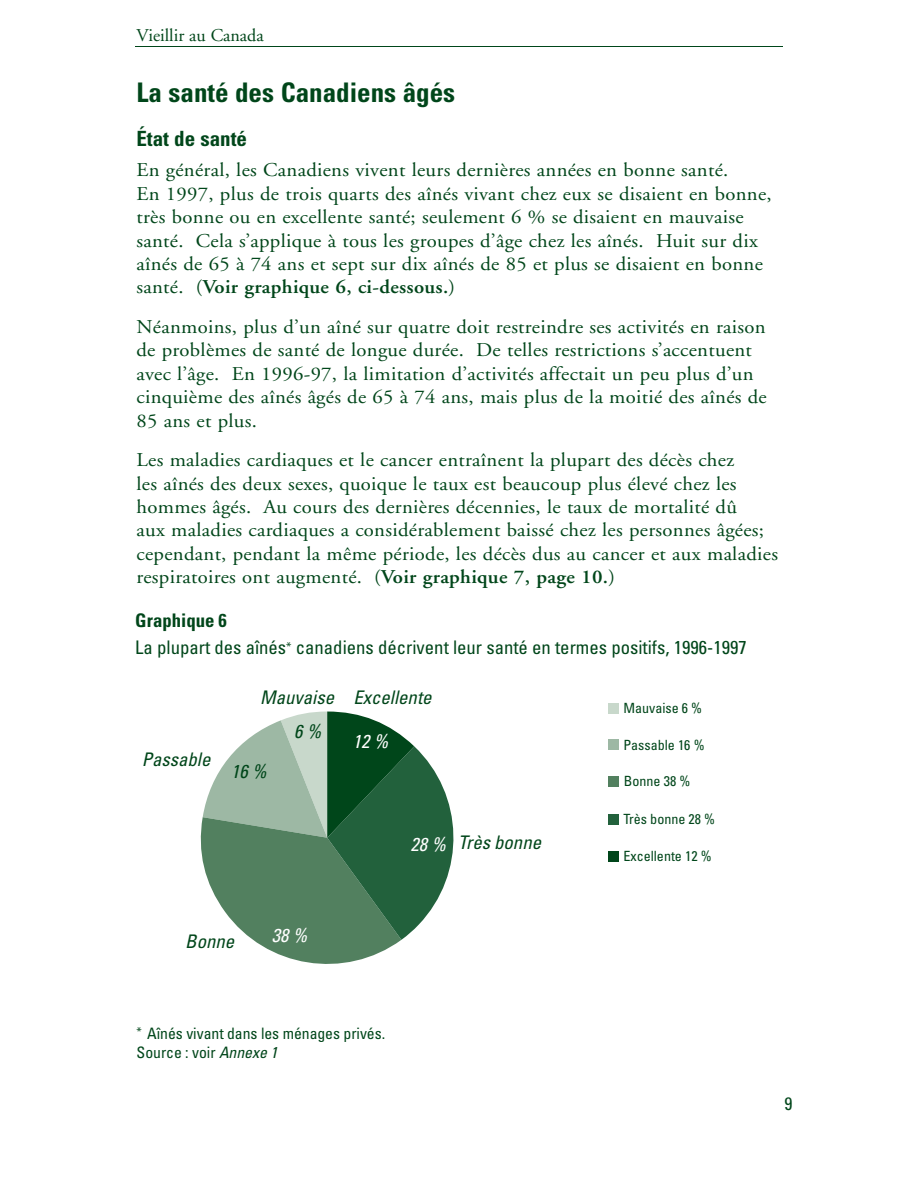
<style>
.page{position:relative;width:918px;height:1188px;background:#fff}
.page>*{position:absolute;margin:0;border:0;box-sizing:border-box;transform-origin:0 0}
.t1{font:700 condensed 27px "Univers";color:#00461a}
.t2{font:700 condensed 21px "Univers";color:#00461a}
.t3{font:19.5px/23.4px "Adobe Garamond";letter-spacing:.015em;color:#00461a;scale:1.06 1}
.t4{font:condensed 18.75px/27px "Univers";color:#00461a}
.t5{font:italic condensed 18.75px "Univers";color:#00461a}
.t6{font:italic condensed 18.75px "Univers";color:#fff}
.t7{font:18px "Adobe Garamond";color:#00461a}
.t8{font:condensed 18px "Univers";color:#00461a}
.t9{font:condensed 15.75px/19.5px "Univers";letter-spacing:-.005em;color:#00461a}
.t10{font:condensed 14.1px "Univers";color:#00461a}
.s1{font-weight:600}
.s2{font-weight:700}
.s3{font-style:italic}
</style>
<div class="page">
<hr style="left:135px;top:46px;width:648px;height:1px;background:#00461a">
<svg style="left:200px;top:712px;width:254px;height:252px"></svg>
<div style="left:608px;top:703px;width:10px;height:10px;background:#c8d8cb"></div>
<div style="left:608px;top:740px;width:10px;height:10px;background:#9db8a4"></div>
<div style="left:608px;top:777px;width:10px;height:10px;background:#52805f"></div>
<div style="left:608px;top:814px;width:10px;height:11px;background:#22613c"></div>
<div style="left:608px;top:851px;width:10px;height:10px;background:#00461a"></div>
<p class="t7" style="left:136px;top:29px;width:129px">Vieillir au Canada</p>
<h1 class="t1" style="left:136px;top:82px;width:320px">La santé des Canadiens âgés</h1>
<p class="t2" style="left:136px;top:131px;width:112px">État de santé</p>
<p class="t3" style="left:136px;top:160px;width:601px">En général, les Canadiens vivent leurs dernières années en bonne santé.<br>En 1997, plus de trois quarts des aînés vivant chez eux se disaient en bonne, très bonne ou en excellente santé; seulement 6 % se disaient en mauvaise santé. Cela s’applique à tous les groupes d’âge chez les aînés. Huit sur dix aînés de 65 à 74 ans et sept sur dix aînés de 85 et plus se disaient en bonne santé. (<span class="s1">Voir graphique 6, ci-dessous.</span>)</p>
<p class="t3" style="left:136px;top:317px;width:596px">Néanmoins, plus d’un aîné sur quatre doit restreindre ses activités en raison de problèmes de santé de longue durée. De telles restrictions s’accentuent avec l’âge. En 1996-97, la limitation d’activités affectait un peu plus d’un cinquième des aînés âgés de 65 à 74 ans, mais plus de la moitié des aînés de 85 ans et plus.</p>
<p class="t3" style="left:136px;top:450px;width:607px">Les maladies cardiaques et le cancer entraînent la plupart des décès chez<br>les aînés des deux sexes, quoique le taux est beaucoup plus élevé chez les hommes âgés. Au cours des dernières décennies, le taux de mortalité dû<br>aux maladies cardiaques a considérablement baissé chez les personnes âgées; cependant, pendant la même période, les décès dus au cancer et aux maladies respiratoires ont augmenté. (<span class="s1">Voir graphique 7, page 10.</span>)</p>
<p class="t4" style="left:135px;top:608px;width:613px"><span class="s2">Graphique 6<br></span>La plupart des aînés<sup>*</sup> canadiens décrivent leur santé en termes positifs, 1996-1997</p>
<p class="t5" style="left:142px;top:752px;width:70px">Passable</p>
<p class="t5" style="left:260px;top:691px;width:75px">Mauvaise</p>
<p class="t5" style="left:231px;top:765px;width:37px">16 %</p>
<p class="t5" style="left:294px;top:724px;width:29px">6 %</p>
<p class="t5" style="left:354px;top:691px;width:80px">Excellente</p>
<p class="t6" style="left:353px;top:734px;width:37px">12 %</p>
<p class="t6" style="left:411px;top:837px;width:37px">28 %</p>
<p class="t5" style="left:458px;top:836px;width:84px">Très bonne</p>
<p class="t5" style="left:185px;top:934px;width:50px">Bonne</p>
<p class="t6" style="left:272px;top:928px;width:37px">38 %</p>
<p class="t9" style="left:137px;top:1025px;width:250px"><sup>*</sup> Aînés vivant dans les ménages privés.<br>Source : voir <span class="s3">Annexe 1</span></p>
<p class="t10" style="left:623px;top:703px;width:80px">Mauvaise 6 %</p>
<p class="t10" style="left:623px;top:740px;width:83px">Passable 16 %</p>
<p class="t10" style="left:624px;top:776px;width:68px">Bonne 38 %</p>
<p class="t10" style="left:623px;top:813px;width:93px">Très bonne 28 %</p>
<p class="t10" style="left:623px;top:850px;width:90px">Excellente 12 %</p>
<p class="t8" style="left:784px;top:1097px;width:9px">9</p>
</div>
